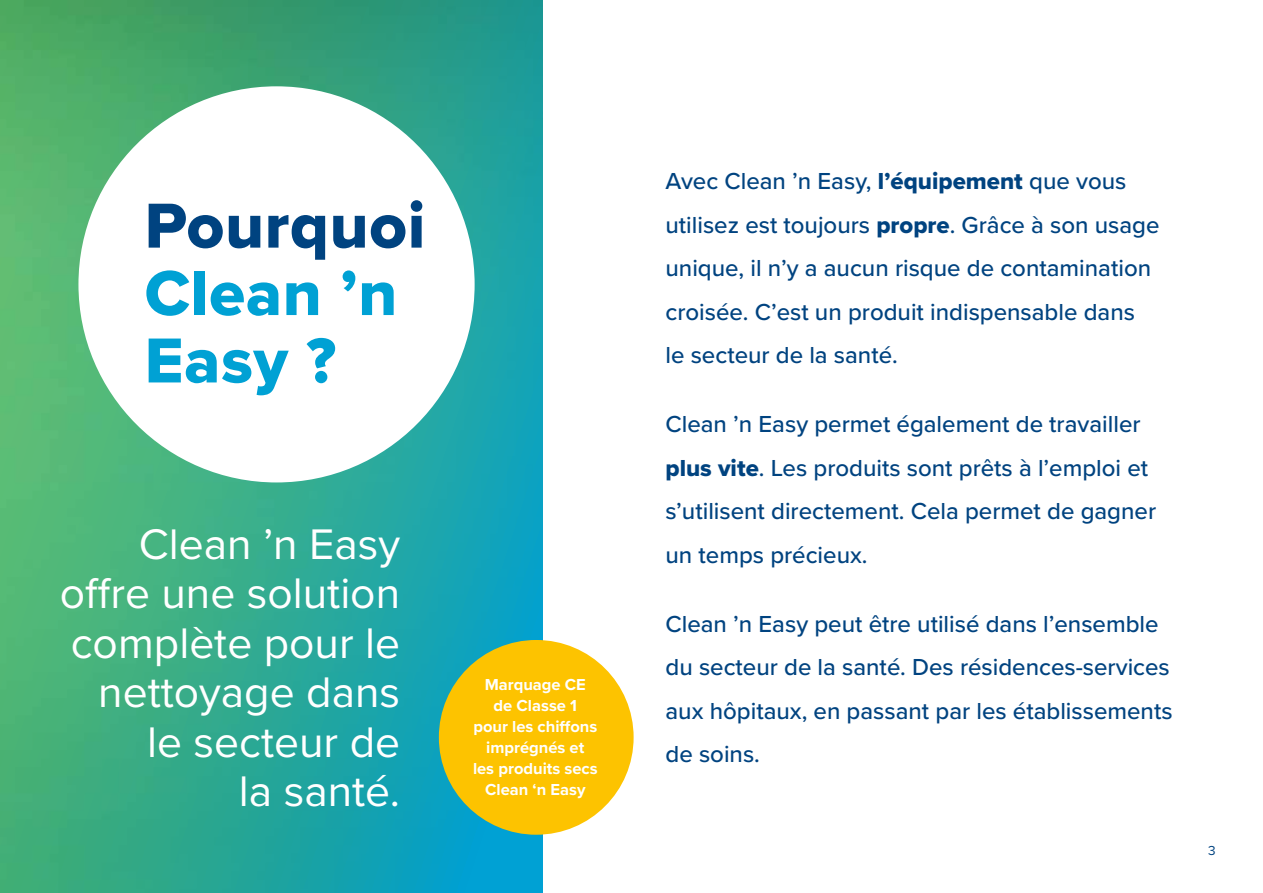
<style>
.page{position:relative;width:1263px;height:893px;background:#fff}
.page>*{position:absolute;margin:0;border:0;box-sizing:border-box;transform-origin:0 0}
.t1{font:65.85px/67.3px "Proxima Nova Extrabld";letter-spacing:.01em;color:#00a1d4}
.t2{font:65.85px "Proxima Nova Extrabld";letter-spacing:.01em;color:#004380}
.t3{font:44.4px/49.5px "Proxima Nova";color:#fff;text-align:right}
.t4{font:500 24px/43.5px "Proxima Nova";color:#004380}
.t5{font:700 16.5px/21px "Proxima Nova";color:#fff;text-align:center}
.t6{font:13.5px "Proxima Nova";color:#004380}
.s1{font-family:"Proxima Nova Extrabld";font-weight:400}
</style>
<div class="page">
<img style="left:0;top:0;width:542px;height:893px">
<div style="left:78px;top:86px;width:397px;height:396px;background:#fff;border-radius:50%"></div>
<div style="left:439px;top:640px;width:195px;height:195px;background:#fdc300;border-radius:50%"></div>
<h1 class="t2" style="left:145px;top:177px;width:282px">Pourquoi</h1>
<h1 class="t1" style="left:145px;top:258px;width:254px">Clean ’n<br>Easy ?</h1>
<h2 class="t3" style="left:60px;top:517px;width:342px">Clean ’n Easy offre une solution complète pour le nettoyage dans le secteur de<br>la santé.</h2>
<p class="t5" style="left:473px;top:674px;width:126px">Marquage CE<br>de Classe 1<br>pour les chiffons imprégnés et<br>les produits secs<br>Clean ‘n Easy</p>
<p class="t4" style="left:665px;top:158px;width:495px">Avec Clean ’n Easy, <span class="s1">l’équipement</span> que vous utilisez est toujours <span class="s1">propre</span>. Grâce à son usage unique, il n’y a aucun risque de contamination croisée. C’est un produit indispensable dans le secteur de la santé.</p>
<p class="t4" style="left:665px;top:401px;width:492px">Clean ’n Easy permet également de travailler <span class="s1">plus vite</span>. Les produits sont prêts à l’emploi et s’utilisent directement. Cela permet de gagner un temps précieux.</p>
<p class="t4" style="left:665px;top:601px;width:509px">Clean ’n Easy peut être utilisé dans l’ensemble du secteur de la santé. Des résidences-services aux hôpitaux, en passant par les établissements de soins.</p>
<p class="t6" style="left:1208px;top:841px;width:9px">3</p>
</div>
